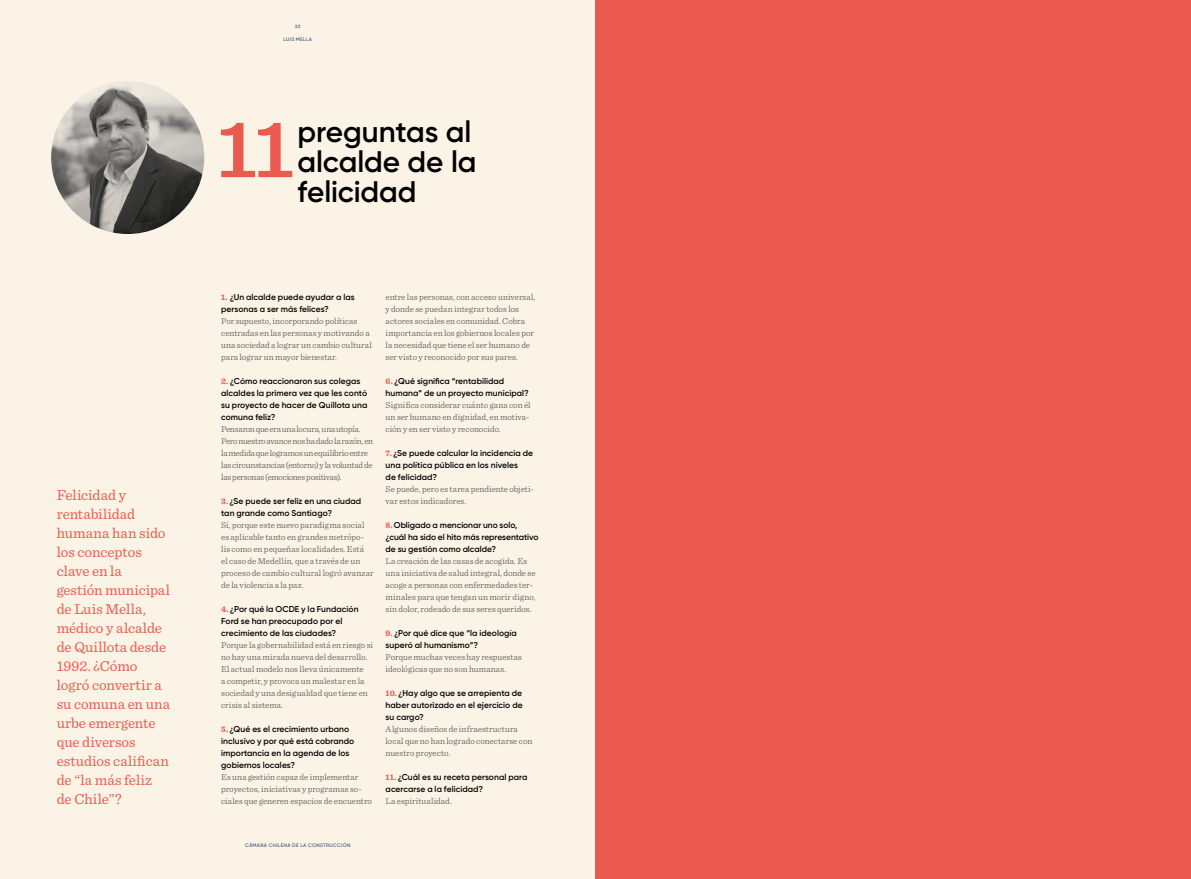
<style>
.page{position:relative;width:1191px;height:879px;background:#faf3e6}
.page>*{position:absolute;margin:0;border:0;box-sizing:border-box;transform-origin:0 0}
.t1{font:600 84.4px "Sentinel";color:#eb5a4f}
.t2{font:600 29.7px/30.3px "Gilroy";letter-spacing:-.005em;color:#000}
.t3{font:15px/19px "Sentinel";color:#eb5a4f}
.t4{font:300 9px/12px "Sentinel";color:#575756}
.t5{font:300 9px/12px "Sentinel";letter-spacing:-.03em;color:#575756}
.t6{font:600 8.5px/12px "Gilroy";letter-spacing:.005em;color:#000}
.t7{font:500 5px "Gilroy";letter-spacing:.06em;color:#354475}
.t8{font:500 5px "Sentinel";color:#354475}
.s1{font-family:"Sentinel";font-weight:700;color:#eb5a4f}
</style>
<div class="page">
<div style="left:595px;top:0;width:596px;height:879px;background:#eb5a4f"></div>
<img style="left:51px;top:81px;width:153px;height:153px;border-radius:77px">
<p class="t3" style="left:57px;top:484px;width:115px">Felicidad y rentabilidad humana han sido los conceptos clave en la gestión municipal de Luis Mella, médico y alcalde de Quillota desde<br>1992. ¿Cómo logró convertir a su comuna en una urbe emergente que diversos estudios califican de “la más feliz de Chile”?</p>
<p class="t8" style="left:295px;top:23px;width:7px">32</p>
<p class="t7" style="left:283px;top:36px;width:7px">LUIS</p>
<p class="t7" style="left:296px;top:36px;width:9px">MELLA</p>
<h2 class="t2" style="left:297px;top:116px;width:181px">preguntas al alcalde de la felicidad</h2>
<h1 class="t1" style="left:216px;top:84px;width:79px">11</h1>
<p class="t6" style="left:221px;top:291px;width:135px"><span class="s1">1.</span> ¿Un alcalde puede ayudar a las personas a ser más felices?</p>
<p class="t4" style="left:221px;top:314px;width:152px">Por supuesto, incorporando políticas centradas en las personas y motivando a una sociedad a lograr un cambio cultural para lograr un mayor bienestar.</p>
<p class="t6" style="left:221px;top:375px;width:148px"><span class="s1">2.</span> ¿Cómo reaccionaron sus colegas alcaldes la primera vez que les contó su proyecto de hacer de Quillota una comuna feliz?</p>
<p class="t5" style="left:221px;top:422px;width:154px">Pensaron que era una locura, una utopía.<br>Pero nuestro avance nos ha dado la razón, en la medida que logramos un equilibrio entre las circunstancias (entorno) y la voluntad de las personas (emociones positivas).</p>
<p class="t6" style="left:221px;top:495px;width:142px"><span class="s1">3.</span> ¿Se puede ser feliz en una ciudad tan grande como Santiago?</p>
<p class="t4" style="left:221px;top:518px;width:154px">Sí, porque este nuevo paradigma social es aplicable tanto en grandes metrópo&shy;lis como en pequeñas localidades. Está<br>el caso de Medellín, que a través de un proceso de cambio cultural logró avanzar de la violencia a la paz.</p>
<p class="t6" style="left:221px;top:603px;width:139px"><span class="s1">4.</span> ¿Por qué la OCDE y la Fundación<br>Ford se han preocupado por el crecimiento de las ciudades?</p>
<p class="t4" style="left:221px;top:638px;width:153px">Porque la gobernabilidad está en riesgo si no hay una mirada nueva del desarrollo.<br>El actual modelo nos lleva únicamente<br>a competir, y provoca un malestar en la sociedad y una desigualdad que tiene en crisis al sistema.</p>
<p class="t6" style="left:221px;top:723px;width:135px"><span class="s1">5.</span> ¿Qué es el crecimiento urbano inclusivo y por qué está cobrando importancia en la agenda de los gobiernos locales?</p>
<p class="t4" style="left:221px;top:770px;width:152px">Es una gestión capaz de implementar proyectos, iniciativas y programas so&shy;ciales que generen espacios de encuentro</p>
<p class="t4" style="left:386px;top:290px;width:151px">entre las personas, con acceso universal, y donde se puedan integrar todos los actores sociales en comunidad. Cobra importancia en los gobiernos locales por la necesidad que tiene el ser humano de ser visto y reconocido por sus pares.</p>
<p class="t6" style="left:386px;top:375px;width:145px"><span class="s1">6.</span> ¿Qué significa “rentabilidad humana” de un proyecto municipal?</p>
<p class="t4" style="left:386px;top:398px;width:146px">Significa considerar cuánto gana con él un ser humano en dignidad, en motiva&shy;ción y en ser visto y reconocido.</p>
<p class="t6" style="left:386px;top:447px;width:149px"><span class="s1">7.</span> ¿Se puede calcular la incidencia de una política pública en los niveles<br>de felicidad?</p>
<p class="t4" style="left:386px;top:482px;width:150px">Se puede, pero es tarea pendiente objeti&shy;var estos indicadores.</p>
<p class="t6" style="left:386px;top:519px;width:154px"><span class="s1">8.</span> Obligado a mencionar uno solo, ¿cuál ha sido el hito más representativo de su gestión como alcalde?</p>
<p class="t4" style="left:386px;top:554px;width:151px">La creación de las casas de acogida. Es una iniciativa de salud integral, donde se acoge a personas con enfermedades ter&shy;minales para que tengan un morir digno, sin dolor, rodeado de sus seres queridos.</p>
<p class="t6" style="left:386px;top:627px;width:133px"><span class="s1">9.</span> ¿Por qué dice que “la ideología superó al humanismo”?</p>
<p class="t4" style="left:386px;top:650px;width:138px">Porque muchas veces hay respuestas ideológicas que no son humanas.</p>
<p class="t6" style="left:386px;top:687px;width:139px;text-align:justify"><span class="s1">10.</span> ¿Hay algo que se arrepienta de haber autorizado en el ejercicio de su cargo?</p>
<p class="t4" style="left:386px;top:722px;width:148px">Algunos diseños de infraestructura local que no han logrado conectarse con nuestro proyecto.</p>
<p class="t6" style="left:386px;top:771px;width:143px"><span class="s1">11.</span> ¿Cuál es su receta personal para acercarse a la felicidad?</p>
<p class="t4" style="left:386px;top:794px;width:68px">La espiritualidad.</p>
<p class="t7" style="left:245px;top:842px;width:107px">CÁMARA CHILENA DE LA CONSTRUCCIÓN</p>
</div>
